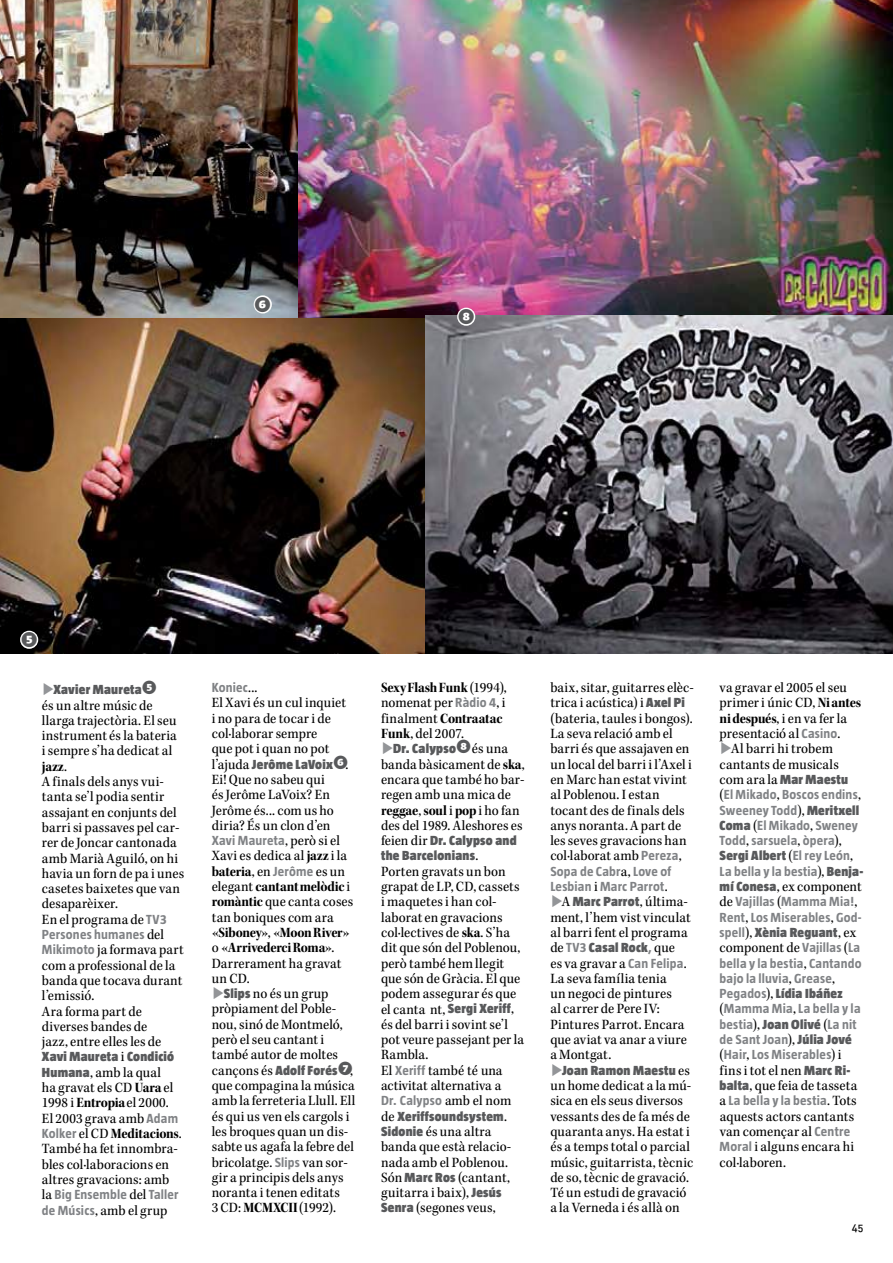
<style>
.page{position:relative;width:893px;height:1263px;background:#fff}
.page>*{position:absolute;margin:0;border:0;box-sizing:border-box;transform-origin:0 0}
.t1{font:700 21px "Fedra Sans Std";color:#58595b}
.t2{font:14.7px/15.3px "Kepler Std Scn";letter-spacing:.01em;color:#000}
.t3{font:14.7px/15.3px "Kepler Std Bold Scn Subh";letter-spacing:-.01em;color:#000}
.t4{font:700 13.5px/15.3px "Taz";letter-spacing:.015em;color:#808285}
.t5{font:900 13.5px/15.3px "Taz";letter-spacing:.02em;color:#58595b}
.t6{font:10.5px "DIN Medium Alternate";color:#000}
.s1{font-family:"Fedra Sans Std";font-weight:700;font-size:18px;color:#939598}
.s2{font-family:"Fedra Sans Std";font-weight:700;font-size:18.75px}
.s3{font-family:"Kepler Std Scn"}
.s4{font-family:"Taz";font-weight:700;font-size:13.5px;color:#808285}
.s5{font-family:"Kepler Std Scn";font-weight:400;font-size:14.7px;color:#000}
.s6{font-family:"Taz";font-weight:900;font-size:13.5px;color:#58595b}
.s7{font-family:"Kepler Std Bold Scn Subh"}
.s8{font-family:"Fedra Sans Std";font-weight:700;font-size:18.75px;color:#58595b}
.s9{font-weight:700;color:#808285}
.s10{font-family:"Fedra Sans Std";font-size:18px;color:#939598}
.s11{font-weight:900;color:#58595b}
</style>
<div class="page">
<img style="left:0;top:318px;width:893px;height:335px">
<img style="left:0;top:0;width:893px;height:318px">
<svg style="left:19px;top:629px;width:21px;height:21px"></svg>
<svg style="left:455px;top:306px;width:22px;height:21px"></svg>
<svg style="left:252px;top:294px;width:21px;height:21px"></svg>
<h1 class="t1" style="left:254px;top:291px;width:19px">➏</h1>
<h1 class="t1" style="left:457px;top:304px;width:19px">➑</h1>
<h1 class="t1" style="left:20px;top:627px;width:19px">➎</h1>
<p class="t5" style="left:42px;top:682px;width:117px"><span class="s1">▶</span>Xavier Maureta<span class="s2">➎</span></p>
<p class="t2" style="left:42px;top:698px;width:136px">és un altre músic de llarga trajectòria. El seu instrument és la bateria i sempre s’ha dedicat al</p>
<p class="t3" style="left:42px;top:758px;width:27px">jazz<span class="s3">.</span></p>
<p class="t2" style="left:42px;top:774px;width:144px">A finals dels anys vui&shy;tanta se’l podia sentir assajant en conjunts del barri si passaves pel car&shy;rer de Joncar cantonada amb Marià Aguiló, on hi havia un forn de pa i unes casetes baixetes que van desaparèixer.<br>En el programa de <span class="s4">TV3</span></p>
<p class="t4" style="left:42px;top:926px;width:124px">Persones humanes <span class="s5">del</span></p>
<p class="t2" style="left:42px;top:942px;width:143px"><span class="s4">Mikimoto</span> ja formava part com a professional de la banda que tocava durant l’emissió.<br>Ara forma part de diverses bandes de<br>jazz, entre elles les de</p>
<p class="t5" style="left:42px;top:1049px;width:134px">Xavi Maureta <span class="s5">i</span> Condició</p>
<p class="t2" style="left:42px;top:1065px;width:138px"><span class="s6">Humana</span>, amb la qual ha gravat els CD <span class="s7">Uara</span> el<br>1998 i <span class="s7">Entropia</span> el 2000.<br>El 2003 grava amb <span class="s4">Adam</span></p>
<p class="t3" style="left:42px;top:1126px;width:141px"><span class="s4">Kolker</span> <span class="s3">el CD</span> Meditacions<span class="s3">.</span></p>
<p class="t2" style="left:42px;top:1141px;width:137px">També ha fet innombra&shy;bles col·laboracions en altres gravacions: amb</p>
<p class="t4" style="left:42px;top:1187px;width:138px"><span class="s5">la</span> Big Ensemble <span class="s5">del</span> Taller</p>
<p class="t2" style="left:42px;top:1202px;width:127px"><span class="s4">de Músics</span>, amb el grup</p>
<p class="t4" style="left:212px;top:680px;width:47px">Koniec<span class="s5">...</span></p>
<p class="t2" style="left:212px;top:695px;width:136px">El Xavi és un cul inquiet i no para de tocar i de col·laborar sempre<br>que pot i quan no pot</p>
<p class="t5" style="left:212px;top:756px;width:138px"><span class="s5">l’ajuda</span> Jerôme LaVoix<span class="s2">➏</span><span class="s5">.</span></p>
<p class="t2" style="left:212px;top:772px;width:124px">Ei! Que no sabeu qui és Jerôme LaVoix? En<br>Jerôme és... com us ho diria? És un clon d’en</p>
<p class="t4" style="left:212px;top:833px;width:130px">Xavi Maureta<span class="s5">, però si el</span></p>
<p class="t2" style="left:212px;top:848px;width:137px">Xavi es dedica al <span class="s7">jazz</span> i la</p>
<p class="t3" style="left:212px;top:863px;width:140px">bateria<span class="s3">, en</span> <span class="s4">Jerôme</span> <span class="s3">es un elegant</span> cantant melòdic <span class="s3">i</span></p>
<p class="t2" style="left:212px;top:894px;width:143px"><span class="s7">romàntic</span> que canta coses tan boniques com ara</p>
<p class="t3" style="left:212px;top:925px;width:139px">«Siboney»<span class="s3">,</span> «Moon River» <span class="s3">o</span> «Arrivederci Roma»<span class="s3">.</span></p>
<p class="t2" style="left:212px;top:956px;width:145px">Darrerament ha gravat un CD.<br><span class="s1">▶</span><span class="s6">Slips</span> no és un grup pròpiament del Poble&shy;nou, sinó de Montmeló, però el seu cantant i també autor de moltes cançons és <span class="s6">Adolf Forés</span><span class="s8">➐</span>, que compagina la música amb la ferreteria Llull. Ell és qui us ven els cargols i les broques quan un dis&shy;sabte us agafa la febre del bricolatge. <span class="s4">Slips</span> van sor&shy;gir a principis dels anys noranta i tenen editats<br>3 CD: <span class="s7">MCMXCII</span> (1992).</p>
<p class="t3" style="left:381px;top:680px;width:127px">Sexy Flash Funk <span class="s3">(1994),</span></p>
<p class="t2" style="left:381px;top:695px;width:126px">nomenat per <span class="s4">Ràdio 4</span>, i</p>
<p class="t3" style="left:381px;top:710px;width:123px"><span class="s3">finalment</span> Contraatac</p>
<p class="t2" style="left:381px;top:726px;width:84px"><span class="s7">Funk</span>, del 2007.</p>
<p class="t5" style="left:381px;top:741px;width:128px"><span class="s1">▶</span>Dr. Calypso<span class="s2">➑</span> <span class="s5">és una</span></p>
<p class="t2" style="left:381px;top:757px;width:145px;text-align:justify">banda bàsicament de <span class="s7">ska</span>, encara que també ho bar&shy;regen amb una mica de</p>
<p class="t3" style="left:381px;top:802px;width:140px">reggae<span class="s3">,</span> soul <span class="s3">i</span> pop <span class="s3">i ho fan</span></p>
<p class="t2" style="left:381px;top:818px;width:143px">des del 1989. Aleshores es</p>
<p class="t5" style="left:381px;top:833px;width:137px"><span class="s5">feien dir</span> Dr. Calypso and the Barcelonians<span class="s5">.</span></p>
<p class="t2" style="left:381px;top:864px;width:144px">Porten gravats un bon grapat de LP, CD, cassets i maquetes i han col· laborat en gravacions col·lectives de <span class="s7">ska</span>. S’ha dit que són del Poblenou, però també hem llegit que són de Gràcia. El que podem assegurar és que el canta nt, <span class="s6">Sergi Xeriff</span>, és del barri i sovint se’l pot veure passejant per la<br>Rambla.<br>El <span class="s4">Xeriff</span> també té una activitat alternativa a</p>
<p class="t5" style="left:381px;top:1093px;width:132px"><span class="s9">Dr. Calypso</span> <span class="s5">amb el nom de</span> Xeriffsoundsystem<span class="s5">.</span></p>
<p class="t2" style="left:381px;top:1124px;width:132px"><span class="s6">Sidonie</span> és una altra banda que està relacio&shy;nada amb el Poblenou.<br>Són <span class="s6">Marc Ros</span> (cantant, guitarra i baix), <span class="s6">Jesús<br>Senra</span> (segones veus,</p>
<p class="t2" style="left:550px;top:680px;width:145px">baix, sitar, guitarres elèc&shy;trica i acústica) i <span class="s6">Axel Pi </span>(bateria, taules i bongos).<br>La seva relació amb el barri és que assajaven en un local del barri i l’Axel i en Marc han estat vivint al Poblenou. I estan tocant des de finals dels anys noranta. A part de les seves gravacions han col·laborat amb <span class="s4">Pereza</span>,</p>
<p class="t4" style="left:550px;top:863px;width:139px">Sopa de Cabr<span class="s5">a,</span> Love of<br>Lesbian <span class="s5">i</span> Marc Parrot<span class="s5">. </span><span class="s10">▶</span><span class="s5">A</span> <span class="s11">Marc Parrot</span><span class="s5">, última-</span></p>
<p class="t2" style="left:550px;top:910px;width:142px">ment, l’hem vist vinculat al barri fent el programa</p>
<p class="t5" style="left:550px;top:940px;width:126px"><span class="s5">de</span> <span class="s9">TV3</span> Casal Rock<span class="s9">,</span> <span class="s5">que</span></p>
<p class="t2" style="left:550px;top:956px;width:138px">es va gravar a <span class="s4">Can Felipa</span>.<br>La seva família tenia<br>un negoci de pintures<br>al carrer de Pere IV:<br>Pintures Parrot. Encara que aviat va anar a viure a Montgat.</p>
<p class="t5" style="left:550px;top:1062px;width:141px"><span class="s1">▶</span>Joan Ramon Maestu <span class="s5">es</span></p>
<p class="t2" style="left:550px;top:1078px;width:144px">un home dedicat a la mú&shy;sica en els seus diversos vessants des de fa més de quaranta anys. Ha estat i és a temps total o parcial músic, guitarrista, tècnic de so, tècnic de gravació.<br>Té un estudi de gravació a la Verneda i és allà on</p>
<p class="t2" style="left:719px;top:680px;width:143px">va gravar el 2005 el seu primer i únic CD, <span class="s7">Ni antes ni después</span>, i en va fer la presentació al <span class="s4">Casino</span>. <span class="s1">▶</span>Al barri hi trobem cantants de musicals</p>
<p class="t4" style="left:719px;top:771px;width:145px"><span class="s5">com ara la</span> <span class="s11">Mar Maestu </span><span class="s5">(</span>El Mikado<span class="s5">,</span> Boscos endins<span class="s5">,<br></span>Sweeney Todd<span class="s5">),</span> <span class="s11">Meritxell<br>Coma</span> <span class="s5">(</span>El Mikado<span class="s5">,</span> Sweney<br>Todd<span class="s5">,</span> sarsuela<span class="s5">,</span> òpera<span class="s5">),<br></span><span class="s11">Sergi Albert</span> <span class="s5">(</span>El rey León<span class="s5">,<br></span>La bella y la bestia<span class="s5">),</span> <span class="s11">Benja-</span></p>
<p class="t2" style="left:719px;top:879px;width:144px"><span class="s6">mí Conesa</span>, ex component</p>
<p class="t4" style="left:719px;top:894px;width:143px"><span class="s5">de</span> Vajillas <span class="s5">(</span>Mamma Mia!<span class="s5">,<br></span>Rent<span class="s5">,</span> Los Miserables<span class="s5">,</span> God&shy;spell<span class="s5">),</span> <span class="s11">Xènia Reguant</span><span class="s5">, ex</span></p>
<p class="t2" style="left:719px;top:940px;width:142px">component de <span class="s4">Vajillas</span> (<span class="s4">La</span></p>
<p class="t4" style="left:719px;top:955px;width:143px">bella y la bestia<span class="s5">,</span> Cantando bajo la lluvia<span class="s5">,</span> Grease<span class="s5">,<br></span>Pegados<span class="s5">),</span> <span class="s11">Lídia Ibáñez </span><span class="s5">(</span>Mamma Mia<span class="s5">,</span> La bella y la bestia<span class="s5">),</span> <span class="s11">Joan Olivé</span> <span class="s5">(</span>La nit de Sant Joan<span class="s5">),</span> <span class="s11">Júlia Jové </span><span class="s5">(</span>Hair<span class="s5">,</span> Los Miserables<span class="s5">) i</span></p>
<p class="t2" style="left:719px;top:1063px;width:139px">fins i tot el nen <span class="s6">Marc Ri&shy;balta</span>, que feia de tasseta</p>
<p class="t4" style="left:719px;top:1093px;width:139px"><span class="s5">a</span> La bella y la bestia<span class="s5">. Tots</span></p>
<p class="t2" style="left:719px;top:1109px;width:136px">aquests actors cantants van començar al <span class="s4">Centre<br>Moral</span> i alguns encara hi col·laboren.</p>
<p class="t6" style="left:852px;top:1220px;width:13px">45</p>
</div>
